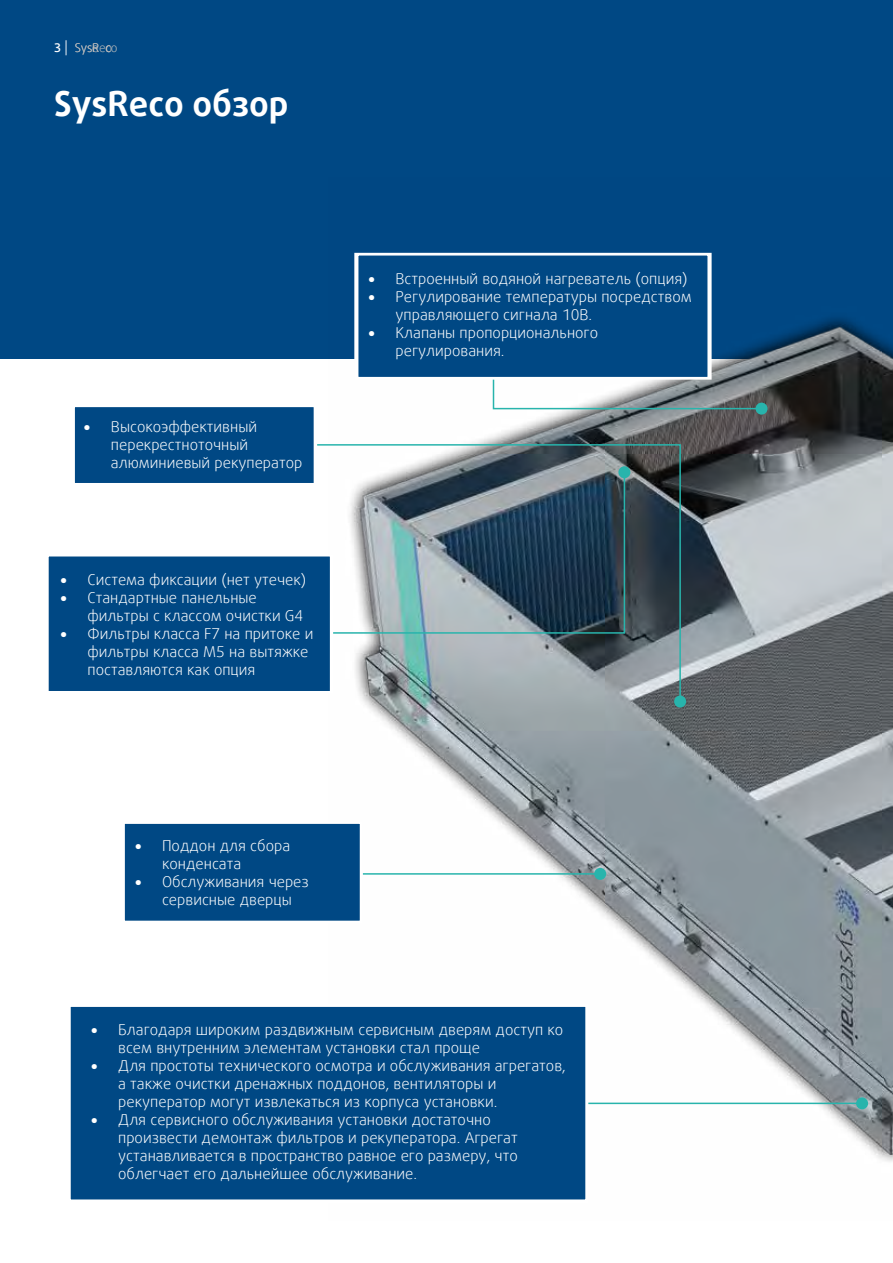
<style>
.page{position:relative;width:893px;height:1263px;background:#fff}
.page>*{position:absolute;margin:0;border:0;box-sizing:border-box;transform-origin:0 0}
.t1{font:700 34.5px "Daxline Offc Pro";color:#fff}
.t2{font:300 15px/18px "Daxline Offc Pro";color:#fff}
.t3{font:300 12px "Daxline Offc Pro";letter-spacing:-.015em;color:#bcbcbc}
.s1{font-weight:500;color:#004884}
.s2{font-weight:500;color:#fff}
.s3{font-size:15px;color:#004884}
.s4{font-weight:900;font-size:13.5px}
</style>
<div class="page">
<div style="left:0;top:0;width:893px;height:358px;background:#004884"></div>
<img style="left:329px;top:252px;width:564px;height:910px">
<svg style="left:317px;top:443px;width:365px;height:260px;background:#838f93"></svg>
<div style="left:674px;top:695px;width:12px;height:12px;background:#28b4ac;border-radius:50%"></div>
<svg style="left:317px;top:471px;width:309px;height:163px;background:#6d818c"></svg>
<div style="left:618px;top:466px;width:12px;height:12px;background:#28b4ac;border-radius:50%"></div>
<div style="left:46px;top:554px;width:287px;height:140px;background:#004884;border:3px solid #fff"></div>
<div style="left:72px;top:404px;width:245px;height:82px;background:#004884;border:3px solid #fff"></div>
<hr style="left:569px;top:1102px;width:293px;height:2px;background:#28b4ac">
<div style="left:856px;top:1097px;width:12px;height:12px;background:#28b4ac;border-radius:50%"></div>
<hr style="left:307px;top:873px;width:293px;height:2px;background:#28b4ac">
<div style="left:594px;top:868px;width:12px;height:12px;background:#28b4ac;border-radius:50%"></div>
<div style="left:122px;top:821px;width:241px;height:102px;background:#004884;border:3px solid #fff"></div>
<svg style="left:492px;top:359px;width:271px;height:51px"></svg>
<div style="left:755px;top:403px;width:12px;height:12px;background:#28b4ac;border-radius:50%"></div>
<div style="left:68px;top:1003px;width:520px;height:200px;background:#004884;border:3px solid #fff"></div>
<div style="left:355px;top:252px;width:356px;height:128px;background:#004884;border:3px solid #fff"></div>
<p class="t3" style="left:54px;top:40px;width:65px"><span class="s1">4</span><span class="s2">3</span> <span class="s3">|</span> SysReecoo</p>
<h1 class="t1" style="left:54px;top:81px;width:236px">SysReco обзор</h1>
<p class="t2" style="left:111px;top:417px;width:193px;text-indent:-27px"><span class="s4">•</span> Высокоэффективный перекрестноточный алюминиевый рекуператор</p>
<p class="t2" style="left:61px;top:570px;width:247px"><span class="s4">•</span> Система фиксации (нет утечек)</p>
<p class="t2" style="left:88px;top:588px;width:217px;text-indent:-27px"><span class="s4">•</span> Стандартные панельные фильтры с классом очистки G4</p>
<p class="t2" style="left:88px;top:624px;width:227px;text-indent:-27px"><span class="s4">•</span> Фильтры класса F7 на притоке и фильтры класса M5 на вытяжке поставляются как опция</p>
<p class="t2" style="left:369px;top:269px;width:321px"><span class="s4">•</span> Встроенный водяной нагреватель (опция)</p>
<p class="t2" style="left:396px;top:287px;width:298px;text-indent:-27px"><span class="s4">•</span> Регулирование температуры посредством управляющего сигнала 10В.</p>
<p class="t2" style="left:396px;top:323px;width:204px;text-indent:-27px"><span class="s4">•</span> Клапаны пропорционального регулирования.</p>
<p class="t2" style="left:162px;top:837px;width:130px;text-indent:-27px"><span class="s4">•</span> Поддон для сбора конденсата</p>
<p class="t2" style="left:162px;top:873px;width:148px;text-indent:-27px"><span class="s4">•</span> Обслуживания через сервисные дверцы</p>
<p class="t2" style="left:118px;top:1020px;width:447px;text-indent:-27px"><span class="s4">•</span> Благодаря широким раздвижным сервисным дверям доступ ко всем внутренним элементам установки стал проще</p>
<p class="t2" style="left:118px;top:1056px;width:449px;text-indent:-27px"><span class="s4">•</span> Для простоты технического осмотра и обслуживания агрегатов, а также очистки дренажных поддонов, вентиляторы и рекуператор могут извлекаться из корпуса установки.</p>
<p class="t2" style="left:118px;top:1110px;width:401px;text-indent:-27px"><span class="s4">•</span> Для сервисного обслуживания установки достаточно произвести демонтаж фильтров и рекуператора. Агрегат устанавливается в пространство равное его размеру, что облегчает его дальнейшее обслуживание.</p>
</div>
